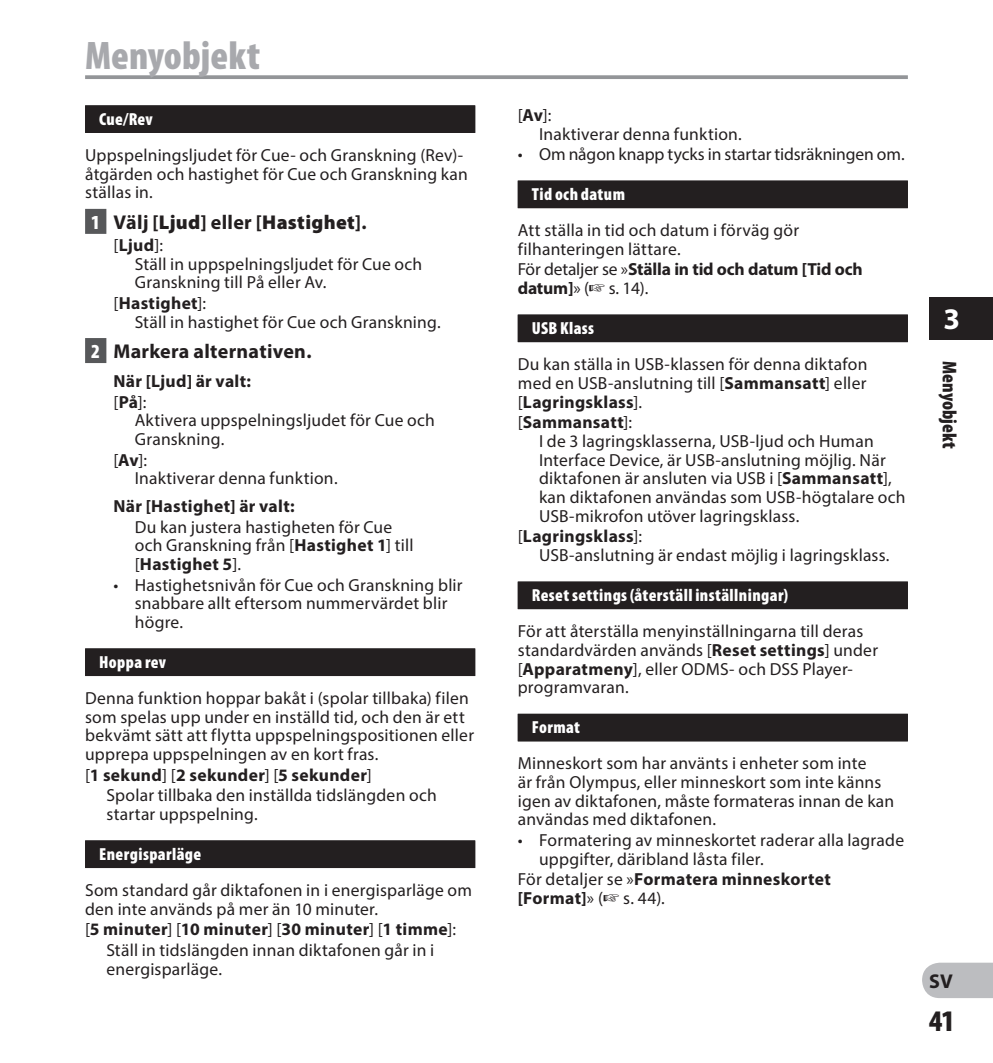
<style>
.page{position:relative;width:993px;height:1063px;background:#fff}
.page>*{position:absolute;margin:0;border:0;box-sizing:border-box;transform-origin:0 0}
.t1{font:900 condensed 40px "Myriad Pro";color:#a8a9ad}
.t2{font:900 condensed 30px "Myriad Pro";color:#231f20}
.t3{font:700 30px "Myriad Pro";color:#fff}
.t4{font:700 20px "Myriad Pro";letter-spacing:.015em;color:#231f20}
.t5{font:900 condensed 20px "Myriad Pro";color:#231f20}
.t6{font:17.5px/18.8px "Myriad Pro";letter-spacing:.01em;color:#231f20}
.t7{font:700 17.5px/18.8px "Myriad Pro";letter-spacing:.015em;color:#231f20}
.t8{font:900 condensed 17.5px "Myriad Pro";letter-spacing:.025em;color:#fff}
.t9{font:700 17.5px/18.8px "Myriad Pro";letter-spacing:-.01em;color:#231f20}
.s1{font-weight:900;font-stretch:condensed;color:#fff}
.s2{font-weight:900}
.s3{font-weight:700}
.s4{font-weight:400}
</style>
<div class="page">
<div style="left:928px;top:298px;width:64px;height:42px;background:#231f20"></div>
<div style="left:922px;top:963px;width:70px;height:35px;background:#bcbdc0"></div>
<svg style="left:85px;top:75px;width:822px;height:4px;background:#9a9c9f"></svg>
<div style="left:517px;top:181px;width:390px;height:27px;background:#231f20"></div>
<div style="left:517px;top:315px;width:390px;height:27px;background:#231f20"></div>
<div style="left:517px;top:582px;width:390px;height:27px;background:#231f20"></div>
<div style="left:517px;top:714px;width:390px;height:27px;background:#231f20"></div>
<div style="left:85px;top:105px;width:390px;height:28px;background:#231f20"></div>
<div style="left:85px;top:209px;width:21px;height:25px;background:#57585a"></div>
<div style="left:85px;top:338px;width:21px;height:25px;background:#57585a"></div>
<div style="left:85px;top:648px;width:390px;height:28px;background:#231f20"></div>
<div style="left:85px;top:840px;width:390px;height:28px;background:#231f20"></div>
<h1 class="t1" style="left:85px;top:30px;width:177px">Menyobjekt</h1>
<p class="t8" style="left:99px;top:108px;width:55px">Cue/Rev</p>
<p class="t6" style="left:85px;top:145px;width:384px">Uppspelningsljudet för Cue- och Granskning (Rev)- åtgärden och hastighet för Cue och Granskning kan ställas in.</p>
<p class="t4" style="left:91px;top:209px;width:277px"><span class="s1">1</span> Välj [<span class="s2">Ljud</span>] eller [<span class="s2">Hastighet</span>].</p>
<p class="t6" style="left:135px;top:235px;width:289px;text-indent:-21px">[<span class="s3">Ljud</span>]:<br>Ställ in uppspelningsljudet för Cue och<br>Granskning till På eller Av.</p>
<p class="t6" style="left:135px;top:293px;width:307px;text-indent:-21px">[<span class="s3">Hastighet</span>]:<br>Ställ in hastighet för Cue och Granskning.</p>
<p class="t4" style="left:91px;top:338px;width:222px"><span class="s1">2</span> Markera alternativen.</p>
<p class="t7" style="left:113px;top:370px;width:139px;line-height:20.5px">När [Ljud] är valt: <span class="s4">[</span>På<span class="s4">]:</span></p>
<p class="t6" style="left:135px;top:411px;width:301px">Aktivera uppspelningsljudet för Cue och<br>Granskning.</p>
<p class="t6" style="left:135px;top:450px;width:204px;text-indent:-21px">[<span class="s3">Av</span>]:<br>Inaktiverar denna funktion.</p>
<p class="t7" style="left:113px;top:496px;width:183px">När [Hastighet] är valt:</p>
<p class="t6" style="left:135px;top:517px;width:280px">Du kan justera hastigheten för Cue och Granskning från [<span class="s3">Hastighet 1</span>] till [<span class="s3">Hastighet 5</span>].</p>
<p class="t6" style="left:135px;top:575px;width:329px;text-indent:-21px">• Hastighetsnivån för Cue och Granskning blir snabbare allt eftersom nummervärdet blir högre.</p>
<p class="t8" style="left:99px;top:651px;width:68px">Hoppa rev</p>
<p class="t6" style="left:85px;top:688px;width:390px">Denna funktion hoppar bakåt i (spolar tillbaka) filen som spelas upp under en inställd tid, och den är ett bekvämt sätt att flytta uppspelningspositionen eller upprepa uppspelningen av en kort fras.</p>
<p class="t6" style="left:106px;top:764px;width:332px;line-height:20.5px;text-indent:-21px">[<span class="s3">1 sekund</span>] [<span class="s3">2 sekunder</span>] [<span class="s3">5 sekunder</span>]<br>Spolar tillbaka den inställda tidslängden och</p>
<p class="t6" style="left:106px;top:804px;width:153px">startar uppspelning.</p>
<p class="t8" style="left:99px;top:843px;width:103px">Energisparläge</p>
<p class="t6" style="left:85px;top:880px;width:388px">Som standard går diktafonen in i energisparläge om den inte används på mer än 10 minuter.</p>
<p class="t6" style="left:85px;top:919px;width:372px;line-height:20.5px;text-align:center">[<span class="s3">5 minuter</span>] [<span class="s3">10 minuter</span>] [<span class="s3">30 minuter</span>] [<span class="s3">1 timme</span>]:<br>Ställ in tidslängden innan diktafonen går in i</p>
<p class="t6" style="left:106px;top:959px;width:117px">energisparläge.</p>
<p class="t6" style="left:539px;top:105px;width:204px;text-indent:-21px">[<span class="s3">Av</span>]:<br>Inaktiverar denna funktion.</p>
<p class="t6" style="left:517px;top:145px;width:388px">• Om någon knapp tycks in startar tidsräkningen om.</p>
<p class="t8" style="left:531px;top:183px;width:95px">Tid och datum</p>
<p class="t6" style="left:517px;top:221px;width:283px">Att ställa in tid och datum i förväg gör filhanteringen lättare.</p>
<p class="t9" style="left:517px;top:260px;width:346px"><span class="s4">För detaljer se »</span>Ställa in tid och datum [Tid och datum]<span class="s4">» (</span>☞ <span class="s4">s. 14).</span></p>
<p class="t8" style="left:531px;top:317px;width:64px">USB Klass</p>
<p class="t6" style="left:517px;top:355px;width:351px;text-align:justify">Du kan ställa in USB-klassen för denna diktafon med en USB-anslutning till [<span class="s3">Sammansatt</span>] eller [<span class="s3">Lagringsklass</span>].</p>
<p class="t6" style="left:539px;top:413px;width:368px;text-indent:-21px">[<span class="s3">Sammansatt</span>]:<br>I de 3 lagringsklasserna, USB-ljud och Human Interface Device, är USB-anslutning möjlig. När diktafonen är ansluten via USB i [<span class="s3">Sammansatt</span>], kan diktafonen användas som USB-högtalare och USB-mikrofon utöver lagringsklass.</p>
<p class="t6" style="left:539px;top:527px;width:352px;text-indent:-21px">[<span class="s3">Lagringsklass</span>]:<br>USB-anslutning är endast möjlig i lagringsklass.</p>
<p class="t8" style="left:531px;top:584px;width:257px">Reset settings (återställ inställningar)</p>
<p class="t6" style="left:517px;top:622px;width:362px">För att återställa menyinställningarna till deras standardvärden används [<span class="s3">Reset settings</span>] under [<span class="s3">Apparatmeny</span>], eller ODMS- och DSS Player&shy;programvaran.</p>
<p class="t8" style="left:531px;top:716px;width:50px">Format</p>
<p class="t6" style="left:517px;top:754px;width:378px">Minneskort som har använts i enheter som inte<br>är från Olympus, eller minneskort som inte känns igen av diktafonen, måste formateras innan de kan användas med diktafonen.</p>
<p class="t6" style="left:539px;top:830px;width:366px;text-indent:-21px">• Formatering av minneskortet raderar alla lagrade uppgifter, däribland låsta filer.</p>
<p class="t7" style="left:517px;top:869px;width:314px"><span class="s4">För detaljer se »</span>Formatera minneskortet [Format]<span class="s4">» (</span>☞ <span class="s4">s. 44).</span></p>
<h2 class="t3" style="left:943px;top:299px;width:18px">3</h2>
<p class="t5" style="left:962px;top:361px;width:88px;rotate:90deg">Menyobjekt</p>
<p class="t4" style="left:928px;top:968px;width:25px">SV</p>
<h2 class="t2" style="left:928px;top:1002px;width:27px">41</h2>
</div>
